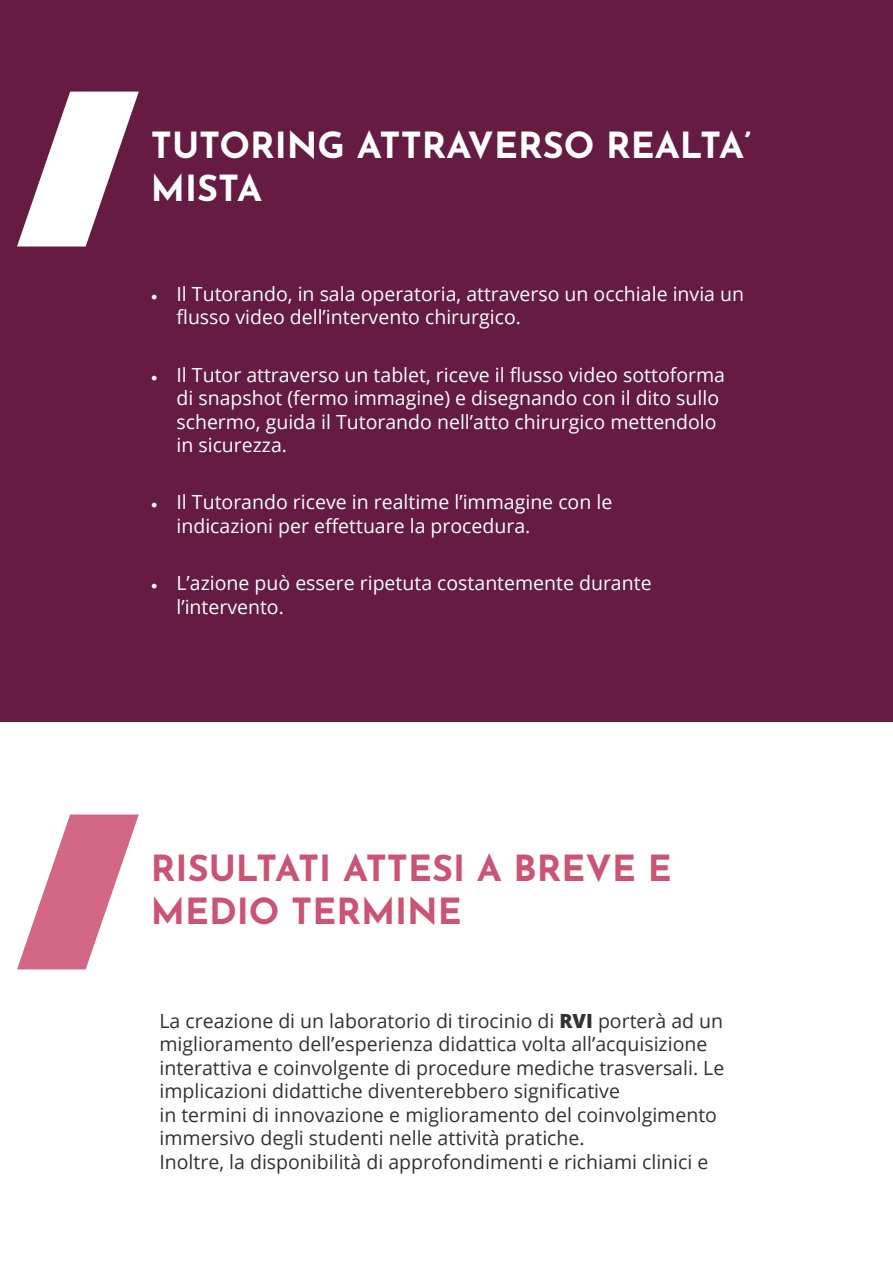
<style>
.page{position:relative;width:893px;height:1263px;background:#fff}
.page>*{position:absolute;margin:0;border:0;box-sizing:border-box;transform-origin:0 0}
.t1{font:700 36px/43.2px "Josefin Sans";color:#cb5374}
.t2{font:700 36px/43.2px "Josefin Sans";color:#fff}
.t3{font:19.5px/23.4px "Open Sans";color:#fff}
.t4{font:19.5px/23.4px "Open Sans";color:#333232}
.s1{font-family:"Minion Pro";font-size:18px}
.s2{font-weight:800}
</style>
<div class="page">
<div style="left:0;top:0;width:893px;height:722px;background:#651b42"></div>
<svg style="left:17px;top:92px;width:122px;height:154px"></svg>
<svg style="left:17px;top:814px;width:122px;height:155px"></svg>
<h1 class="t2" style="left:151px;top:118px;width:602px">TUTORING ATTRAVERSO REALTA’<br>MISTA</h1>
<p class="t3" style="left:176px;top:282px;width:569px;text-indent:-26px"><span class="s1">•</span> Il Tutorando, in sala operatoria, attraverso un occhiale invia un flusso video dell’intervento chirurgico.</p>
<p class="t3" style="left:176px;top:362px;width:550px;text-indent:-26px"><span class="s1">•</span> Il Tutor attraverso un tablet, riceve il flusso video sottoforma di snapshot (fermo immagine) e disegnando con il dito sullo schermo, guida il Tutorando nell’atto chirurgico mettendolo in sicurezza.</p>
<p class="t3" style="left:176px;top:490px;width:437px;text-indent:-26px"><span class="s1">•</span> Il Tutorando riceve in realtime l’immagine con le indicazioni per effettuare la procedura.</p>
<p class="t3" style="left:176px;top:571px;width:477px;text-indent:-26px"><span class="s1">•</span> L’azione può essere ripetuta costantemente durante l’intervento.</p>
<h1 class="t1" style="left:151px;top:841px;width:522px">RISULTATI ATTESI A BREVE E<br>MEDIO TERMINE</h1>
<p class="t4" style="left:159px;top:1009px;width:566px">La creazione di un laboratorio di tirocinio di <span class="s2">RVI</span> porterà ad un miglioramento dell’esperienza didattica volta all’acquisizione interattiva e coinvolgente di procedure mediche trasversali. Le implicazioni didattiche diventerebbero significative<br>in termini di innovazione e miglioramento del coinvolgimento immersivo degli studenti nelle attività pratiche.<br>Inoltre, la disponibilità di approfondimenti e richiami clinici e</p>
</div>
